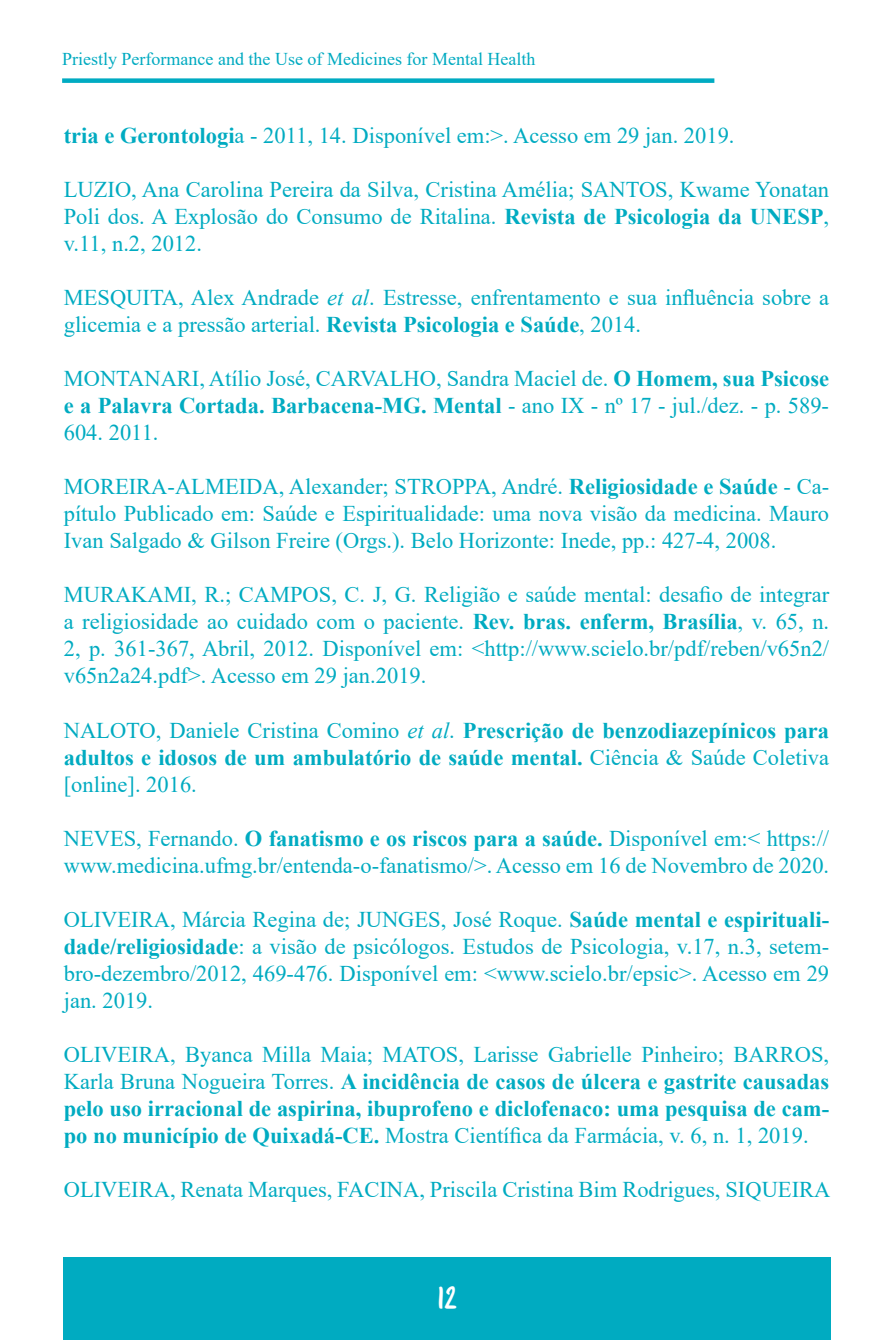
<style>
.page{position:relative;width:893px;height:1340px;background:#fff}
.page>*{position:absolute;margin:0;border:0;box-sizing:border-box;transform-origin:0 0}
.t1{font:36px "Trash Hand";color:#fff}
.t2{font:22.5px/27px "Times New Roman";color:#00abc1;text-align:justify}
.t3{font:700 22.5px/27px "Times New Roman";color:#00abc1;text-align:justify}
.t4{font:18px "Times New Roman";color:#00aac1}
.s1{font-weight:700}
.s2{font-style:italic}
.s3{font-weight:400}
.s4{font-weight:400;font-style:italic}
</style>
<div class="page">
<div style="left:63px;top:1256px;width:767px;height:83px;background:#00abc1"></div>
<div style="left:62px;top:78px;width:652px;height:5px;background:#00abc2"></div>
<p class="t4" style="left:62px;top:46px;width:475px">Priestly Performance and the Use of Medicines for Mental Health</p>
<p class="t2" style="left:64px;top:121px;width:672px"><span class="s1">tria e Gerontologi</span>a - 2011, 14. Disponível em:&gt;. Acesso em 29 jan. 2019.</p>
<p class="t2" style="left:64px;top:175px;width:767px">LUZIO, Ana Carolina Pereira da Silva, Cristina Amélia; SANTOS, Kwame Yonatan Poli dos. A Explosão do Consumo de Ritalina. <span class="s1">Revista de Psicologia da UNESP</span>, v.11, n.2, 2012.</p>
<p class="t2" style="left:64px;top:283px;width:767px">MESQUITA, Alex Andrade <span class="s2">et al</span>. Estresse, enfrentamento e sua influência sobre a glicemia e a pressão arterial. <span class="s1">Revista Psicologia e Saúde</span>, 2014.</p>
<p class="t2" style="left:64px;top:364px;width:767px">MONTANARI, Atílio José, CARVALHO, Sandra Maciel de. <span class="s1">O Homem, sua Psicose e a Palavra Cortada. Barbacena-MG. Mental</span> - ano IX - nº 17 - jul./dez. - p. 589- 604. 2011.</p>
<p class="t2" style="left:64px;top:472px;width:767px">MOREIRA-ALMEIDA, Alexander; STROPPA, André. <span class="s1">Religiosidade e Saúde</span> - Ca&shy;pítulo Publicado em: Saúde e Espiritualidade: uma nova visão da medicina. Mauro Ivan Salgado &amp; Gilson Freire (Orgs.). Belo Horizonte: Inede, pp.: 427-4, 2008.</p>
<p class="t2" style="left:64px;top:580px;width:767px">MURAKAMI, R.; CAMPOS, C. J, G. Religião e saúde mental: desafio de integrar a religiosidade ao cuidado com o paciente. <span class="s1">Rev. bras. enferm, Brasília</span>, v. 65, n.<br>2, p. 361-367, Abril, 2012. Disponível em: &lt;http://www.scielo.br/pdf/reben/v65n2/ v65n2a24.pdf&gt;. Acesso em 29 jan.2019.</p>
<p class="t3" style="left:64px;top:715px;width:767px"><span class="s3">NALOTO, Daniele Cristina Comino</span> <span class="s4">et al</span><span class="s3">.</span> Prescrição de benzodiazepínicos para adultos e idosos de um ambulatório de saúde mental. <span class="s3">Ciência &amp; Saúde Coletiva [online]. 2016.</span></p>
<p class="t2" style="left:64px;top:823px;width:767px">NEVES, Fernando. <span class="s1">O fanatismo e os riscos para a saúde.</span> Disponível em:&lt; https:// www.medicina.ufmg.br/entenda-o-fanatismo/&gt;. Acesso em 16 de Novembro de 2020.</p>
<p class="t2" style="left:64px;top:904px;width:767px">OLIVEIRA, Márcia Regina de; JUNGES, José Roque. <span class="s1">Saúde mental e espirituali&shy;dade/religiosidade</span>: a visão de psicólogos. Estudos de Psicologia, v.17, n.3, setem&shy;bro-dezembro/2012, 469-476. Disponível em: &lt;www.scielo.br/epsic&gt;. Acesso em 29 jan. 2019.</p>
<p class="t3" style="left:64px;top:1039px;width:767px"><span class="s3">OLIVEIRA, Byanca Milla Maia; MATOS, Larisse Gabrielle Pinheiro; BARROS, Karla Bruna Nogueira Torres.</span> A incidência de casos de úlcera e gastrite causadas pelo uso irracional de aspirina, ibuprofeno e diclofenaco: uma pesquisa de cam&shy;po no município de Quixadá-CE. <span class="s3">Mostra Científica da Farmácia, v. 6, n. 1, 2019.</span></p>
<p class="t2" style="left:64px;top:1174px;width:768px">OLIVEIRA, Renata Marques, FACINA, Priscila Cristina Bim Rodrigues, SIQUEIRA</p>
<h1 class="t1" style="left:437px;top:1279px;width:22px">12</h1>
</div>
